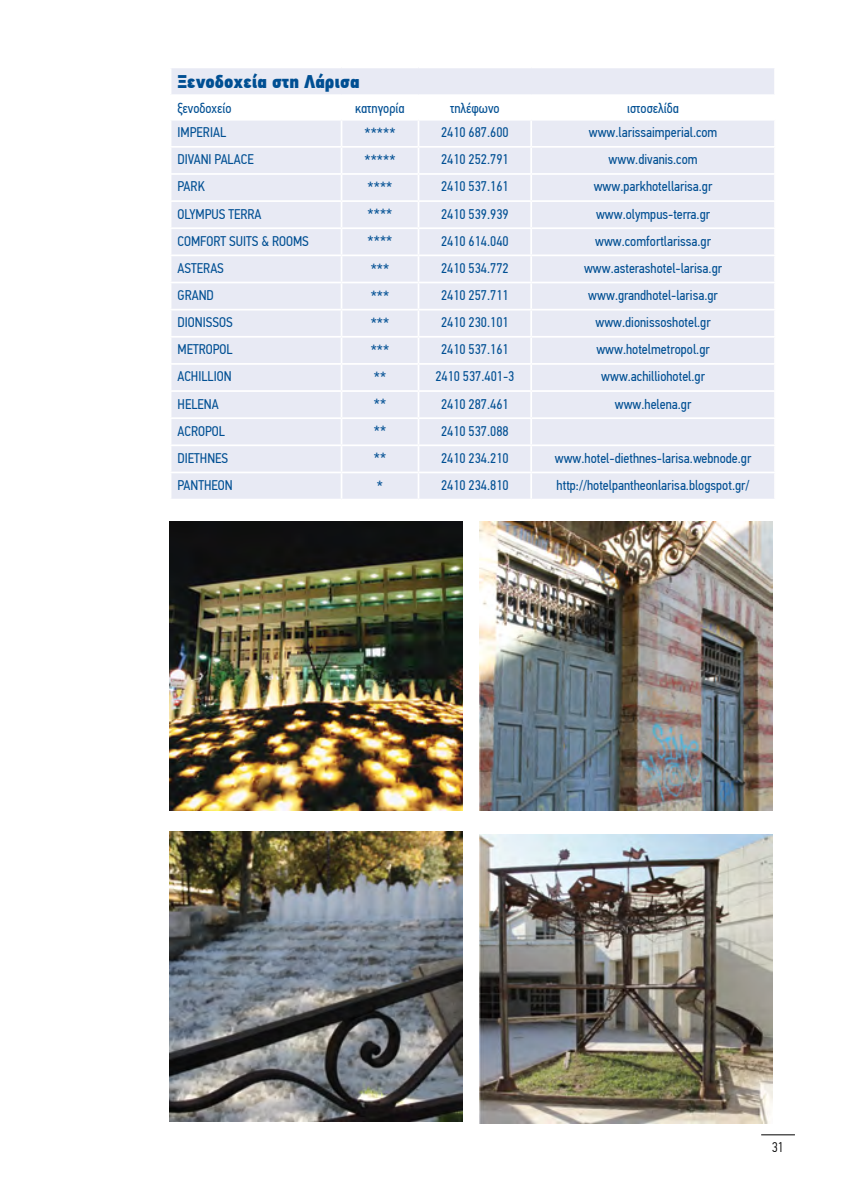
<style>
.page{position:relative;width:844px;height:1191px;background:#fff}
.page>*{position:absolute;margin:0;border:0;box-sizing:border-box;transform-origin:0 0}
.t1{font:18.38px "PF Din Text Cond Pro X Black";color:#004f93}
.t2{font:17.5px "PF Din Text Cond Pro";color:#004f93}
.t3{font:14px "PF Din Text Cond Pro";color:#004f93}
.t4{font:300 14px "PF Din Text Cond Pro";color:#000}
</style>
<div class="page">
<svg style="left:171px;top:68px;width:603px;height:431px;background:#eaecf5"></svg>
<hr style="left:170px;top:94px;width:171px;height:2px;background:#fff">
<hr style="left:341px;top:94px;width:77px;height:2px;background:#fff">
<hr style="left:418px;top:94px;width:113px;height:2px;background:#fff">
<hr style="left:531px;top:94px;width:244px;height:2px;background:#fff">
<img style="left:479px;top:521px;width:293px;height:289px">
<img style="left:170px;top:832px;width:292px;height:289px">
<img style="left:479px;top:834px;width:293px;height:289px">
<img style="left:170px;top:521px;width:292px;height:289px">
<hr style="left:761px;top:1134px;width:33px;height:1px;background:#000">
<h1 class="t1" style="left:177px;top:70px;width:183px">Ξενοδοχεία στη Λάρισα</h1>
<p class="t3" style="left:177px;top:100px;width:55px">ξενοδοχείο</p>
<p class="t3" style="left:355px;top:100px;width:51px">κατηγορία</p>
<p class="t3" style="left:450px;top:100px;width:51px">τηλέφωνο</p>
<p class="t3" style="left:627px;top:100px;width:54px">ιστοσελίδα</p>
<p class="t3" style="left:177px;top:124px;width:50px">IMPERIAL</p>
<p class="t2" style="left:364px;top:123px;width:33px">*****</p>
<p class="t3" style="left:441px;top:124px;width:69px">2410 687.600</p>
<p class="t3" style="left:588px;top:124px;width:130px">www.larissaimperial.com</p>
<p class="t3" style="left:177px;top:151px;width:78px">DIVANI PALACE</p>
<p class="t2" style="left:364px;top:151px;width:33px">*****</p>
<p class="t3" style="left:441px;top:151px;width:69px">2410 252.791</p>
<p class="t3" style="left:608px;top:151px;width:90px">www.divanis.com</p>
<p class="t3" style="left:177px;top:178px;width:29px">PARK</p>
<p class="t2" style="left:367px;top:178px;width:26px">****</p>
<p class="t3" style="left:441px;top:178px;width:69px">2410 537.161</p>
<p class="t3" style="left:593px;top:178px;width:120px">www.parkhotellarisa.gr</p>
<p class="t3" style="left:177px;top:205px;width:85px">OLYMPUS TERRA</p>
<p class="t2" style="left:367px;top:205px;width:26px">****</p>
<p class="t3" style="left:441px;top:205px;width:69px">2410 539.939</p>
<p class="t3" style="left:596px;top:205px;width:116px">www.olympus-terra.gr</p>
<p class="t3" style="left:177px;top:233px;width:133px">COMFORT SUITS &amp; ROOMS</p>
<p class="t2" style="left:367px;top:232px;width:26px">****</p>
<p class="t3" style="left:441px;top:233px;width:69px">2410 614.040</p>
<p class="t3" style="left:595px;top:233px;width:117px">www.comfortlarissa.gr</p>
<p class="t3" style="left:177px;top:260px;width:48px">ASTERAS</p>
<p class="t2" style="left:370px;top:259px;width:20px">***</p>
<p class="t3" style="left:441px;top:260px;width:69px">2410 534.772</p>
<p class="t3" style="left:584px;top:260px;width:140px">www.asterashotel-larisa.gr</p>
<p class="t3" style="left:177px;top:287px;width:38px">GRAND</p>
<p class="t2" style="left:370px;top:286px;width:20px">***</p>
<p class="t3" style="left:441px;top:287px;width:69px">2410 257.711</p>
<p class="t3" style="left:588px;top:287px;width:131px">www.grandhotel-larisa.gr</p>
<p class="t3" style="left:177px;top:314px;width:57px">DIONISSOS</p>
<p class="t2" style="left:370px;top:313px;width:20px">***</p>
<p class="t3" style="left:441px;top:314px;width:69px">2410 230.101</p>
<p class="t3" style="left:595px;top:314px;width:117px">www.dionissoshotel.gr</p>
<p class="t3" style="left:177px;top:341px;width:57px">METROPOL</p>
<p class="t2" style="left:370px;top:340px;width:20px">***</p>
<p class="t3" style="left:441px;top:341px;width:69px">2410 537.161</p>
<p class="t3" style="left:596px;top:341px;width:115px">www.hotelmetropol.gr</p>
<p class="t3" style="left:177px;top:368px;width:56px">ACHILLION</p>
<p class="t2" style="left:373px;top:368px;width:14px">**</p>
<p class="t3" style="left:435px;top:368px;width:80px">2410 537.401-3</p>
<p class="t3" style="left:601px;top:368px;width:105px">www.achilliohotel.gr</p>
<p class="t3" style="left:177px;top:395px;width:43px">HELENA</p>
<p class="t2" style="left:373px;top:395px;width:14px">**</p>
<p class="t3" style="left:441px;top:395px;width:69px">2410 287.461</p>
<p class="t3" style="left:614px;top:395px;width:78px">www.helena.gr</p>
<p class="t3" style="left:177px;top:422px;width:49px">ACROPOL</p>
<p class="t2" style="left:373px;top:422px;width:14px">**</p>
<p class="t3" style="left:441px;top:422px;width:69px">2410 537.088</p>
<p class="t3" style="left:177px;top:450px;width:52px">DIETHNES</p>
<p class="t2" style="left:373px;top:449px;width:14px">**</p>
<p class="t3" style="left:441px;top:450px;width:69px">2410 234.210</p>
<p class="t3" style="left:554px;top:450px;width:198px">www.hotel-diethnes-larisa.webnode.gr</p>
<p class="t3" style="left:177px;top:477px;width:57px">PANTHEON</p>
<p class="t2" style="left:377px;top:476px;width:8px">*</p>
<p class="t3" style="left:441px;top:477px;width:69px">2410 234.810</p>
<p class="t3" style="left:556px;top:477px;width:194px">http://hotelpantheonlarisa.blogspot.gr/</p>
<p class="t4" style="left:771px;top:1139px;width:13px">31</p>
</div>
